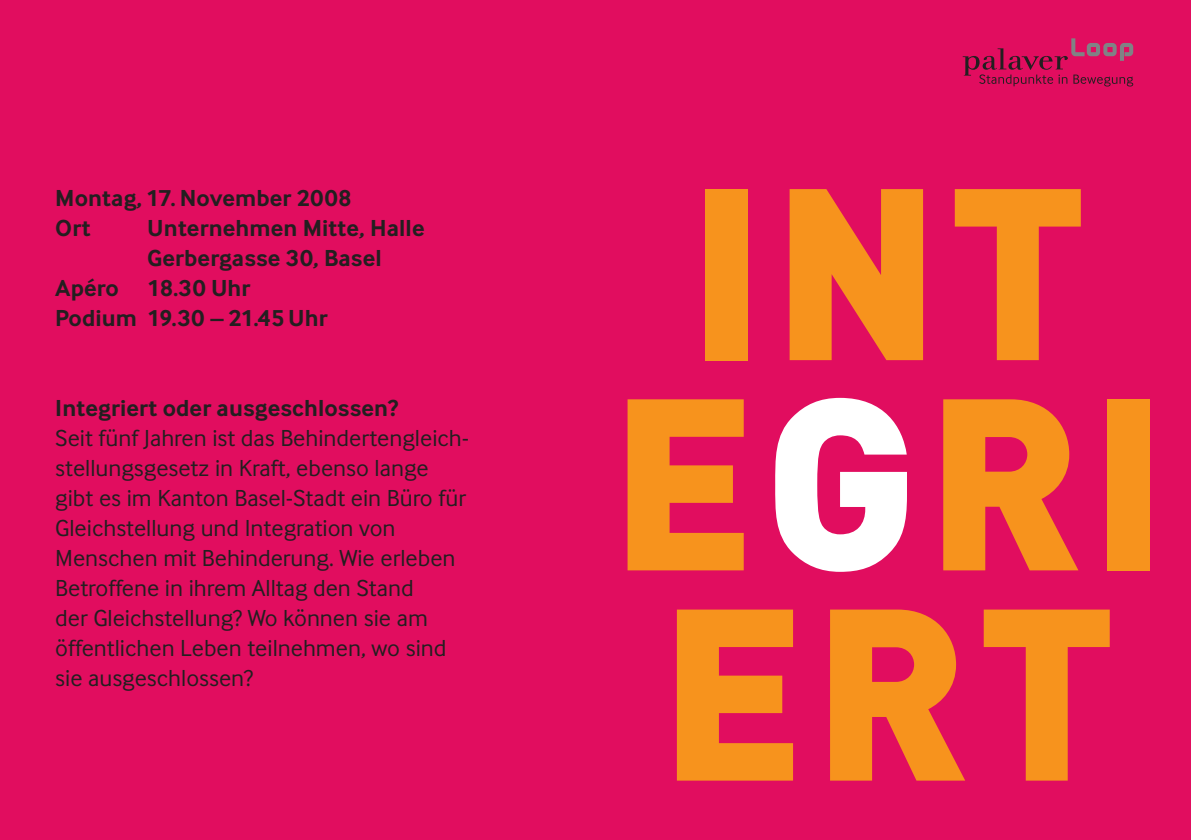
<style>
.page{position:relative;width:1191px;height:840px;background:#fff}
.page>*{position:absolute;margin:0;border:0;box-sizing:border-box;transform-origin:0 0}
.t1{font:900 240px "DIN";letter-spacing:.03em;color:#f7931d}
.t2{font:24px/30px "Inter Face Da Ma";color:#231f20}
.t3{font:700 24px "Inter Face Da Ma";letter-spacing:.005em;color:#231f20}
.s1{color:#fff}
</style>
<div class="page">
<div style="left:0;top:0;width:1191px;height:839px;background:#e10d5f"></div>
<svg style="left:962px;top:38px;width:171px;height:48px"></svg>
<p class="t3" style="left:55px;top:183px;width:298px">Montag, 17. November 2008</p>
<p class="t3" style="left:55px;top:213px;width:37px">Ort</p>
<p class="t3" style="left:147px;top:213px;width:279px">Unternehmen Mitte, Halle</p>
<p class="t3" style="left:147px;top:243px;width:236px">Gerbergasse 30, Basel</p>
<p class="t3" style="left:55px;top:273px;width:197px">Apéro 18.30 Uhr</p>
<p class="t3" style="left:55px;top:303px;width:274px">Podium 19.30 – 21.45 Uhr</p>
<p class="t3" style="left:55px;top:393px;width:344px">Integriert oder ausgeschlossen?</p>
<p class="t2" style="left:55px;top:422px;width:415px">Seit fünf Jahren ist das Behindertengleich&shy;stellungsgesetz in Kraft, ebenso lange gibt es im Kanton Basel-Stadt ein Büro für Gleichstellung und Integration von Menschen mit Behinderung. Wie erleben Betroffene in ihrem Alltag den Stand<br>der Gleichstellung? Wo können sie am öffentlichen Leben teilnehmen, wo sind sie ausgeschlossen?</p>
<p class="t1" style="left:688px;top:112px;width:401px">INT</p>
<p class="t1" style="left:610px;top:322px;width:557px">E<span class="s1">G</span>RI</p>
<p class="t1" style="left:659px;top:532px;width:459px">ERT</p>
</div>
